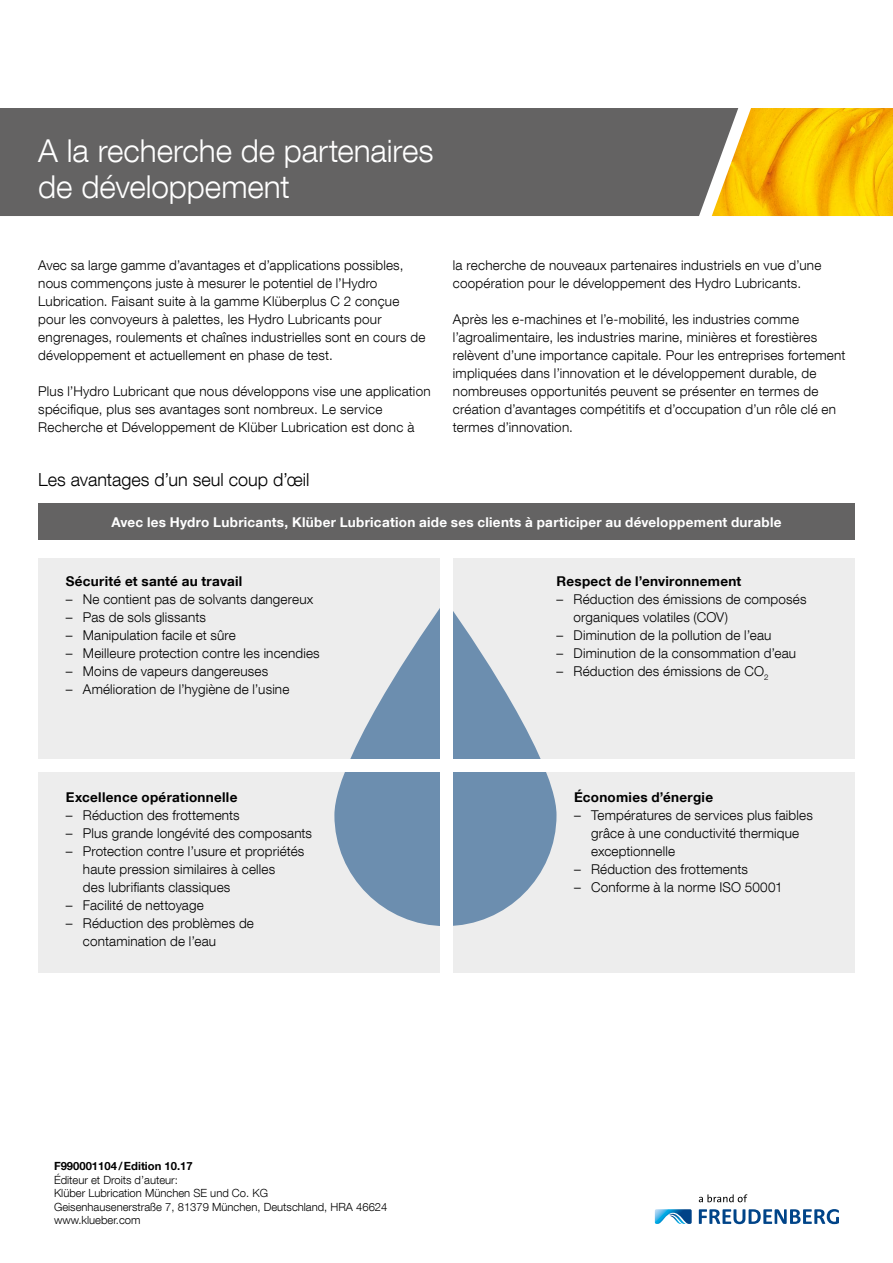
<style>
.page{position:relative;width:893px;height:1263px;background:#fff}
.page>*{position:absolute;margin:0;border:0;box-sizing:border-box;transform-origin:0 0}
.t1{font:300 31.5px/36px "Helvetica Neue LT Com";color:#fff}
.t2{font:300 18px "Helvetica Neue LT Com";color:#000}
.t3{font:300 13.5px/18px "Helvetica Neue LT Com";letter-spacing:.015em;color:#000}
.t4{font:700 13.5px "Helvetica Neue LT Com";letter-spacing:.02em;color:#000}
.t5{font:700 13.5px "Helvetica Neue LT Com";letter-spacing:.02em;color:#fff}
.t6{font:300 11.25px/13.5px "Helvetica Neue LT Com";color:#000}
.t7{font:700 11.25px "Helvetica Neue LT Com";color:#000}
</style>
<div class="page">
<div style="left:0;top:108px;width:712px;height:108px;background:#646363"></div>
<img style="left:712px;top:108px;width:181px;height:108px">
<svg style="left:699px;top:1194px;width:48px;height:8px"></svg>
<svg style="left:699px;top:1209px;width:140px;height:15px"></svg>
<svg style="left:655px;top:1209px;width:37px;height:15px"></svg>
<div style="left:38px;top:504px;width:817px;height:36px;background:#646363"></div>
<div style="left:38px;top:558px;width:817px;height:414px;background:#ededed"></div>
<svg style="left:334px;top:600px;width:222px;height:326px;fill:#6c8eaf"></svg>
<div style="left:440px;top:546px;width:13px;height:437px;background:#fff"></div>
<div style="left:11px;top:759px;width:871px;height:12px;background:#fff"></div>
<h1 class="t1" style="left:38px;top:132px;width:397px">A la recherche de partenaires de développement</h1>
<p class="t3" style="left:38px;top:256px;width:389px">Avec sa large gamme d’avantages et d’applications possibles, nous commençons juste à mesurer le potentiel de l’Hydro Lubrication. Faisant suite à la gamme Klüberplus C 2 conçue pour les convoyeurs à palettes, les Hydro Lubricants pour engrenages, roulements et chaînes industrielles sont en cours de développement et actuellement en phase de test.</p>
<p class="t3" style="left:38px;top:382px;width:394px">Plus l’Hydro Lubricant que nous développons vise une application spécifique, plus ses avantages sont nombreux. Le service<br>Recherche et Développement de Klüber Lubrication est donc à</p>
<p class="t3" style="left:453px;top:256px;width:370px">la recherche de nouveaux partenaires industriels en vue d’une coopération pour le développement des Hydro Lubricants.</p>
<p class="t3" style="left:453px;top:310px;width:394px">Après les e-machines et l’e-mobilité, les industries comme l’agroalimentaire, les industries marine, minières et forestières relèvent d’une importance capitale. Pour les entreprises fortement impliquées dans l’innovation et le développement durable, de nombreuses opportunités peuvent se présenter en termes de création d’avantages compétitifs et d’occupation d’un rôle clé en termes d’innovation.</p>
<h2 class="t2" style="left:38px;top:469px;width:273px">Les avantages d’un seul coup d’œil</h2>
<p class="t5" style="left:111px;top:513px;width:672px">Avec les Hydro Lubricants, Klüber Lubrication aide ses clients à participer au développement durable</p>
<p class="t4" style="left:66px;top:572px;width:178px">Sécurité et santé au travail</p>
<p class="t3" style="left:66px;top:590px;width:249px">– Ne contient pas de solvants dangereux</p>
<p class="t3" style="left:66px;top:608px;width:142px">– Pas de sols glissants</p>
<p class="t3" style="left:66px;top:626px;width:171px">– Manipulation facile et sûre</p>
<p class="t3" style="left:66px;top:644px;width:255px">– Meilleure protection contre les incendies</p>
<p class="t3" style="left:66px;top:662px;width:204px">– Moins de vapeurs dangereuses</p>
<p class="t3" style="left:66px;top:680px;width:225px">– Amélioration de l’hygiène de l’usine</p>
<p class="t4" style="left:66px;top:788px;width:173px">Excellence opérationnelle</p>
<p class="t3" style="left:66px;top:806px;width:175px">– Réduction des frottements</p>
<p class="t3" style="left:66px;top:824px;width:248px">– Plus grande longévité des composants</p>
<p class="t3" style="left:83px;top:842px;width:223px;text-indent:-17px">– Protection contre l’usure et propriétés haute pression similaires à celles<br>des lubrifiants classiques</p>
<p class="t3" style="left:66px;top:896px;width:139px">– Facilité de nettoyage</p>
<p class="t3" style="left:83px;top:913px;width:172px;text-indent:-17px">– Réduction des problèmes de contamination de l’eau</p>
<p class="t7" style="left:54px;top:1159px;width:140px">F990001104/Edition 10.17</p>
<p class="t6" style="left:54px;top:1173px;width:335px">Éditeur et Droits d’auteur:<br>Klüber Lubrication München SE und Co. KG<br>Geisenhausenerstraße 7, 81379 München, Deutschland, HRA 46624 www.klueber.com</p>
<p class="t4" style="left:557px;top:572px;width:186px">Respect de l’environnement</p>
<p class="t3" style="left:574px;top:589px;width:234px;text-indent:-17px">– Réduction des émissions de composés organiques volatiles (COV)</p>
<p class="t3" style="left:557px;top:625px;width:216px">– Diminution de la pollution de l’eau</p>
<p class="t3" style="left:557px;top:643px;width:241px">– Diminution de la consommation d’eau</p>
<p class="t3" style="left:557px;top:661px;width:213px">– Réduction des émissions de CO<sub>2</sub></p>
<p class="t4" style="left:574px;top:788px;width:141px">Économies d’énergie</p>
<p class="t3" style="left:591px;top:806px;width:223px;text-indent:-17px">– Températures de services plus faibles grâce à une conductivité thermique exceptionnelle</p>
<p class="t3" style="left:574px;top:860px;width:175px">– Réduction des frottements</p>
<p class="t3" style="left:574px;top:878px;width:210px">– Conforme à la norme ISO 50001</p>
</div>
